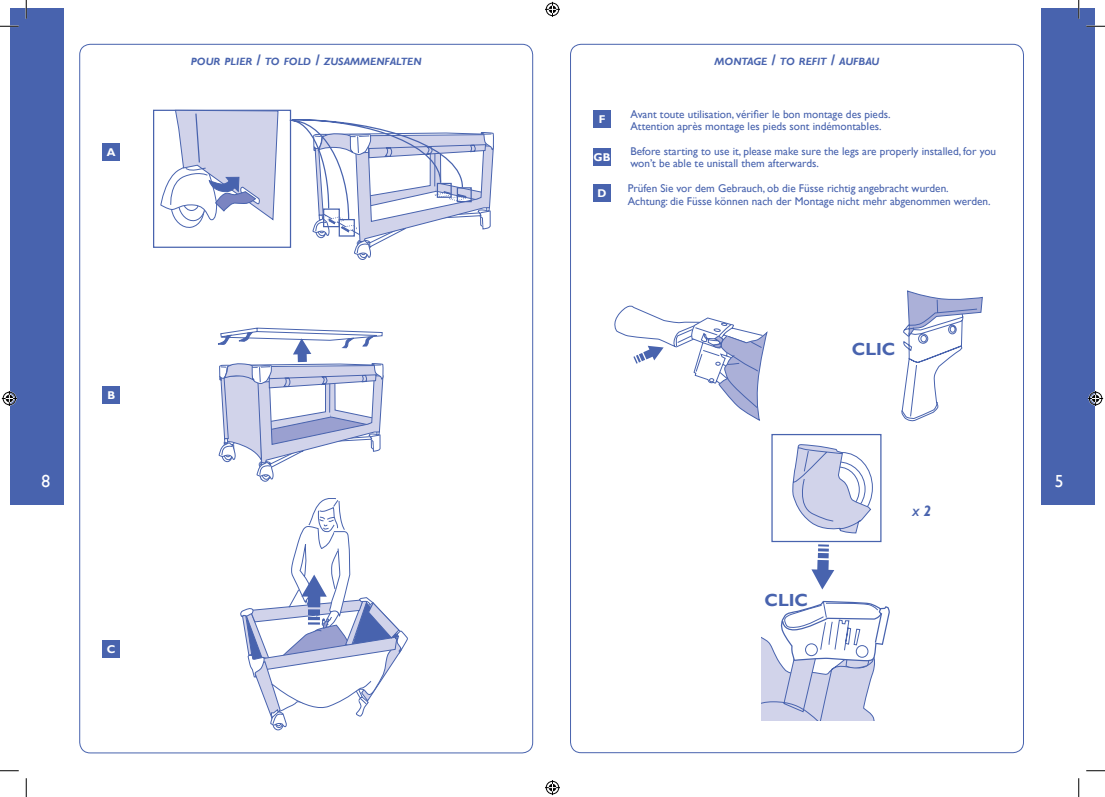
<style>
.page{position:relative;width:1105px;height:797px;background:#fff}
.page>*{position:absolute;margin:0;border:0;box-sizing:border-box;transform-origin:0 0}
.t1{font:700 17.5px "Gill Sans";color:#4863ae}
.t2{font:17.5px "Gill Sans";color:#fff}
.t3{font:11.25px/12.5px "Gill Sans";color:#4863ae}
.t4{font:700 11.25px "Gill Sans";color:#fff}
.t5{font:italic 700 10.5px "Gill Sans";color:#4863ae}
.t6{font:italic 700 10.5px "Gill Sans";color:#4a64ae}
.s1{font-size:15px}
</style>
<div class="page">
<div style="left:593px;top:110px;width:18px;height:18px;background:#4863ae"></div>
<div style="left:593px;top:148px;width:18px;height:18px;background:#4863ae"></div>
<div style="left:593px;top:185px;width:18px;height:17px;background:#4863ae"></div>
<div style="left:771px;top:434px;width:110px;height:108px;border:1px solid #4863ae"></div>
<svg style="left:792px;top:444px;width:81px;height:90px"></svg>
<svg style="left:811px;top:560px;width:23px;height:29px"></svg>
<div style="left:818px;top:553px;width:11px;height:5px;background:#4863ae"></div>
<svg style="left:818px;top:544px;width:11px;height:7px"></svg>
<svg style="left:761px;top:601px;width:129px;height:120px"></svg>
<svg style="left:901px;top:290px;width:82px;height:131px"></svg>
<svg style="left:614px;top:306px;width:153px;height:115px"></svg>
<div style="left:1041px;top:8px;width:54px;height:496px;background:#4863ae"></div>
<div style="left:10px;top:8px;width:53px;height:496px;background:#4863ae"></div>
<div style="left:102px;top:386px;width:18px;height:18px;background:#4863ae"></div>
<div style="left:102px;top:143px;width:18px;height:18px;background:#4863ae"></div>
<div style="left:273px;top:717px;width:10px;height:13px;border:1px solid #4863ae;border-radius:50%"></div>
<svg style="left:218px;top:327px;width:190px;height:401px"></svg>
<div style="left:153px;top:110px;width:138px;height:138px;border:1px solid #4863ae"></div>
<svg style="left:289px;top:118px;width:205px;height:142px"></svg>
<svg style="left:160px;top:110px;width:119px;height:118px"></svg>
<div style="left:102px;top:639px;width:18px;height:18px;background:#4863ae"></div>
<svg style="left:0;top:25px;width:19px;height:2px"></svg>
<svg style="left:1086px;top:25px;width:19px;height:2px"></svg>
<svg style="left:0;top:770px;width:19px;height:1px"></svg>
<svg style="left:1086px;top:770px;width:19px;height:1px"></svg>
<svg style="left:25px;top:0;width:2px;height:19px"></svg>
<svg style="left:25px;top:778px;width:2px;height:19px"></svg>
<svg style="left:1078px;top:0;width:1px;height:19px"></svg>
<svg style="left:1078px;top:778px;width:1px;height:19px"></svg>
<svg style="left:545px;top:2px;width:15px;height:15px"></svg>
<svg style="left:545px;top:780px;width:15px;height:15px"></svg>
<svg style="left:2px;top:391px;width:15px;height:15px"></svg>
<svg style="left:1088px;top:391px;width:15px;height:15px"></svg>
<p class="t4" style="left:107px;top:146px;width:10px">A</p>
<p class="t5" style="left:191px;top:56px;width:232px">POUR PLIER <span class="s1">/</span> TO FOLD <span class="s1">/</span> ZUSAMMENFALTEN</p>
<p class="t4" style="left:107px;top:389px;width:9px">B</p>
<p class="t5" style="left:715px;top:56px;width:166px">MONTAGE <span class="s1">/</span> TO REFIT <span class="s1">/</span> AUFBAU</p>
<p class="t4" style="left:599px;top:112px;width:8px">F</p>
<p class="t3" style="left:630px;top:107px;width:262px">Avant toute utilisation, vérifier le bon montage des pieds.<br>Attention après montage les pieds sont indémontabIes.</p>
<p class="t4" style="left:594px;top:151px;width:18px">GB</p>
<p class="t3" style="left:630px;top:144px;width:367px">Before starting to use it, please make sure the legs are properly installed, for you won’t be able te unistall them afterwards.</p>
<p class="t3" style="left:628px;top:182px;width:364px">Prüfen Sie vor dem Gebrauch, ob die Füsse richtig angebracht wurden.<br>Achtung: die Füsse können nach der Montage nicht mehr abgenommen werden.</p>
<p class="t4" style="left:598px;top:187px;width:11px">D</p>
<h1 class="t1" style="left:852px;top:339px;width:45px">CLIC</h1>
<h1 class="t2" style="left:41px;top:471px;width:10px">8</h1>
<h1 class="t2" style="left:1055px;top:471px;width:10px">5</h1>
<p class="t4" style="left:107px;top:642px;width:10px">C</p>
<h1 class="t1" style="left:764px;top:589px;width:45px">CLIC</h1>
<p class="t6" style="left:912px;top:506px;width:21px">X <span class="s1">2</span></p>
</div>
